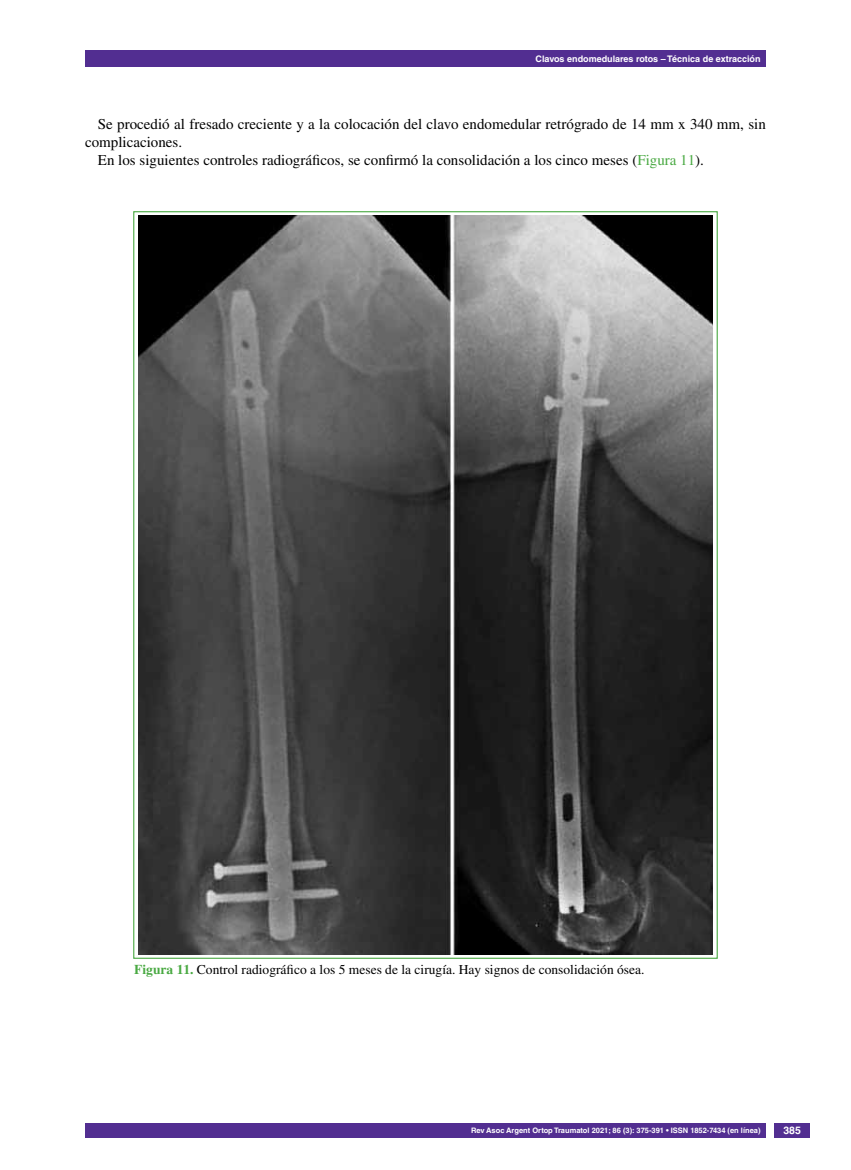
<style>
.page{position:relative;width:851px;height:1170px;background:#fff}
.page>*{position:absolute;margin:0;border:0;box-sizing:border-box;transform-origin:0 0}
.t1{font:15px "Times LT Std";color:#000}
.t2{font:13.5px "Times LT Std";color:#000}
.t3{font:700 10.5px "Helvetica LT Std";color:#fff}
.t4{font:700 9px "Helvetica LT Std";color:#fff}
.t5{font:700 7.5px "Helvetica LT Std";color:#fff}
.s1{color:#49a942}
.s2{font-weight:700;color:#49a942}
</style>
<div class="page">
<div style="left:85px;top:50px;width:680px;height:17px;background:#522e91"></div>
<div style="left:85px;top:1123px;width:680px;height:14px;background:#522e91"></div>
<div style="left:774px;top:1123px;width:35px;height:14px;background:#522e91"></div>
<img style="left:138px;top:215px;width:574px;height:739px">
<p class="t4" style="left:535px;top:53px;width:226px">Clavos endomedulares rotos – Técnica de extracción</p>
<p class="t1" style="left:98px;top:116px;width:669px">Se procedió al fresado creciente y a la colocación del clavo endomedular retrógrado de 14 mm x 340 mm, sin</p>
<p class="t1" style="left:85px;top:134px;width:99px">complicaciones.</p>
<p class="t1" style="left:98px;top:152px;width:607px">En los siguientes controles radiográficos, se confirmó la consolidación a los cinco meses (<span class="s1">Figura 11</span>).</p>
<p class="t2" style="left:134px;top:962px;width:511px"><span class="s2">Figura 11.</span> Control radiográfico a los 5 meses de la cirugía. Hay signos de consolidación ósea.</p>
<p class="t5" style="left:471px;top:1125px;width:291px">Rev Asoc Argent Ortop Traumatol 2021; 86 (3): 375-391 • ISSN 1852-7434 (en línea)</p>
<p class="t3" style="left:783px;top:1124px;width:19px">385</p>
</div>
